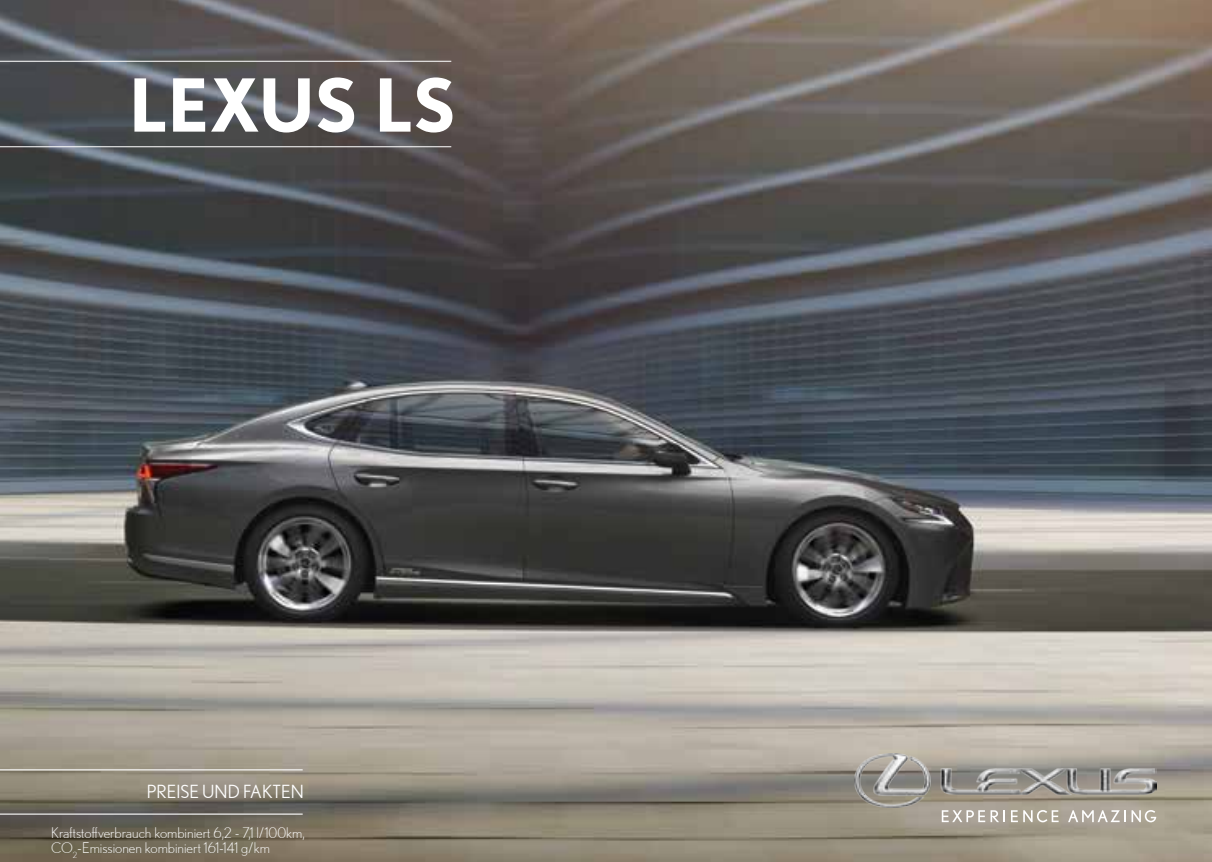
<style>
.page{position:relative;width:1212px;height:862px;background:#fff}
.page>*{position:absolute;margin:0;border:0;box-sizing:border-box;transform-origin:0 0}
.t1{font:700 72.9px "Nobel WGL";color:#fff}
.t2{font:18px "Nobel WGL";color:#fff}
.t3{font:300 14.62px/15.8px "Nobel WGL";color:#fff}
</style>
<div class="page">
<img style="left:0;top:0;width:1212px;height:861px">
<hr style="left:0;top:61px;width:451px;height:1px;background:#fff">
<hr style="left:0;top:146px;width:451px;height:1px;background:#fff">
<img style="left:855px;top:752px;width:301px;height:55px">
<svg style="left:942px;top:809px;width:63px;height:12px"></svg>
<svg style="left:1011px;top:809px;width:47px;height:12px"></svg>
<svg style="left:1068px;top:809px;width:88px;height:12px"></svg>
<hr style="left:0;top:813px;width:303px;height:1px;background:#fff">
<hr style="left:0;top:768px;width:303px;height:2px;background:#fff">
<h1 class="t1" style="left:129px;top:49px;width:329px">LEXUS LS</h1>
<p class="t2" style="left:147px;top:778px;width:159px">PREISE UND FAKTEN</p>
<p class="t3" style="left:51px;top:823px;width:255px">Kraftstoffverbrauch kombiniert 6,2 - 7,1 l/100km,<br>CO<sub>2</sub>-Emissionen kombiniert 161-141 g/km</p>
</div>
